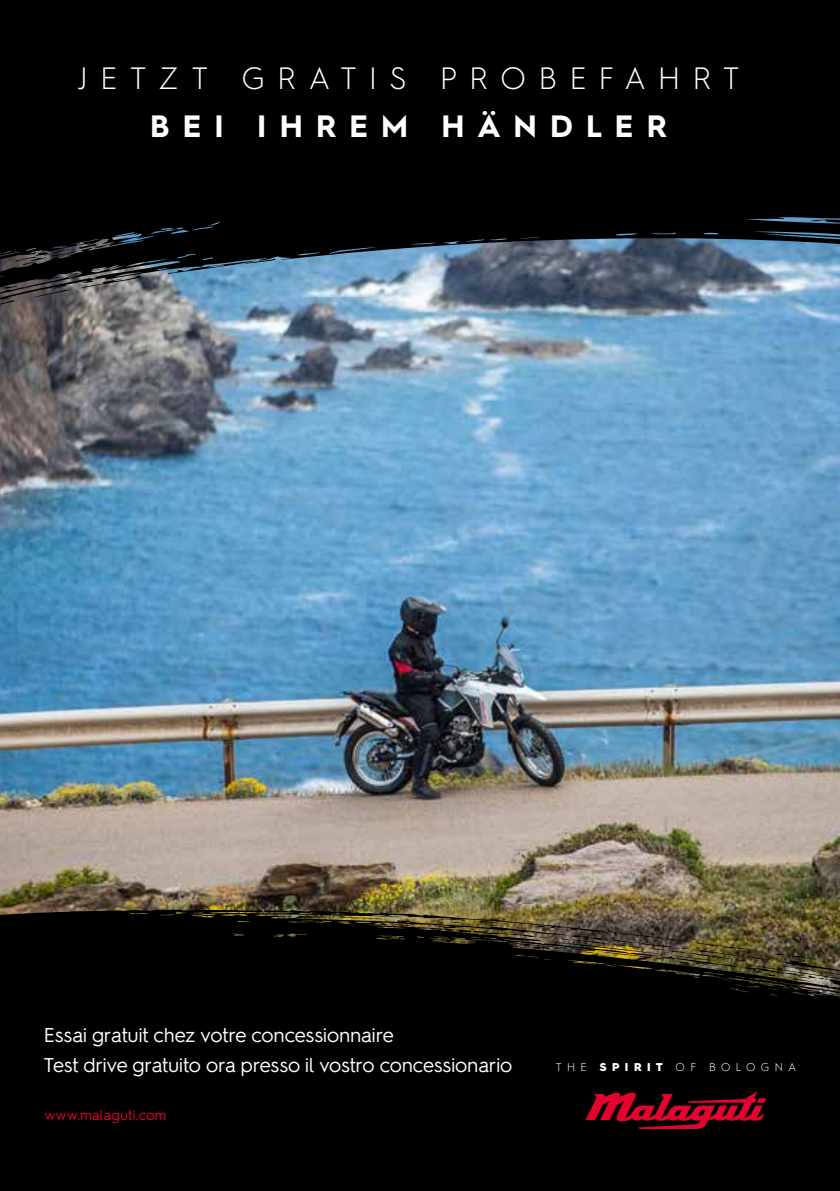
<style>
.page{position:relative;width:840px;height:1191px;background:#fff}
.page>*{position:absolute;margin:0;border:0;box-sizing:border-box;transform-origin:0 0}
.t1{font:300 31px "Hurme Geometric Sans 2";letter-spacing:.405em;color:#fff}
.t2{font:700 31px "Hurme Geometric Sans 2";letter-spacing:.425em;color:#fff}
.t3{font:20px/30px "Hurme Geometric Sans 2";letter-spacing:.005em;color:#fff}
.t4{font:14.2px "Hurme Geometric Sans 2";letter-spacing:.015em;color:#e4032e}
.t5{font:300 11.4px "Hurme Geometric Sans 2";letter-spacing:.475em;color:#fff}
.s1{font-weight:900}
</style>
<div class="page">
<img style="left:0;top:0;width:839px;height:1191px">
<svg style="left:585px;top:1091px;width:181px;height:38px"></svg>
<h1 class="t1" style="left:78px;top:57px;width:662px">JETZT GRATIS PROBEFAHRT</h1>
<h1 class="t2" style="left:150px;top:104px;width:518px">BEI IHREM HÄNDLER</h1>
<p class="t3" style="left:44px;top:1019px;width:469px">Essai gratuit chez votre concessionnaire<br>Test drive gratuito ora presso il vostro concessionario</p>
<p class="t4" style="left:45px;top:1105px;width:123px">www.malaguti.com</p>
<p class="t5" style="left:555px;top:1059px;width:241px">THE <span class="s1">SPIRIT</span> OF BOLOGNA</p>
</div>
